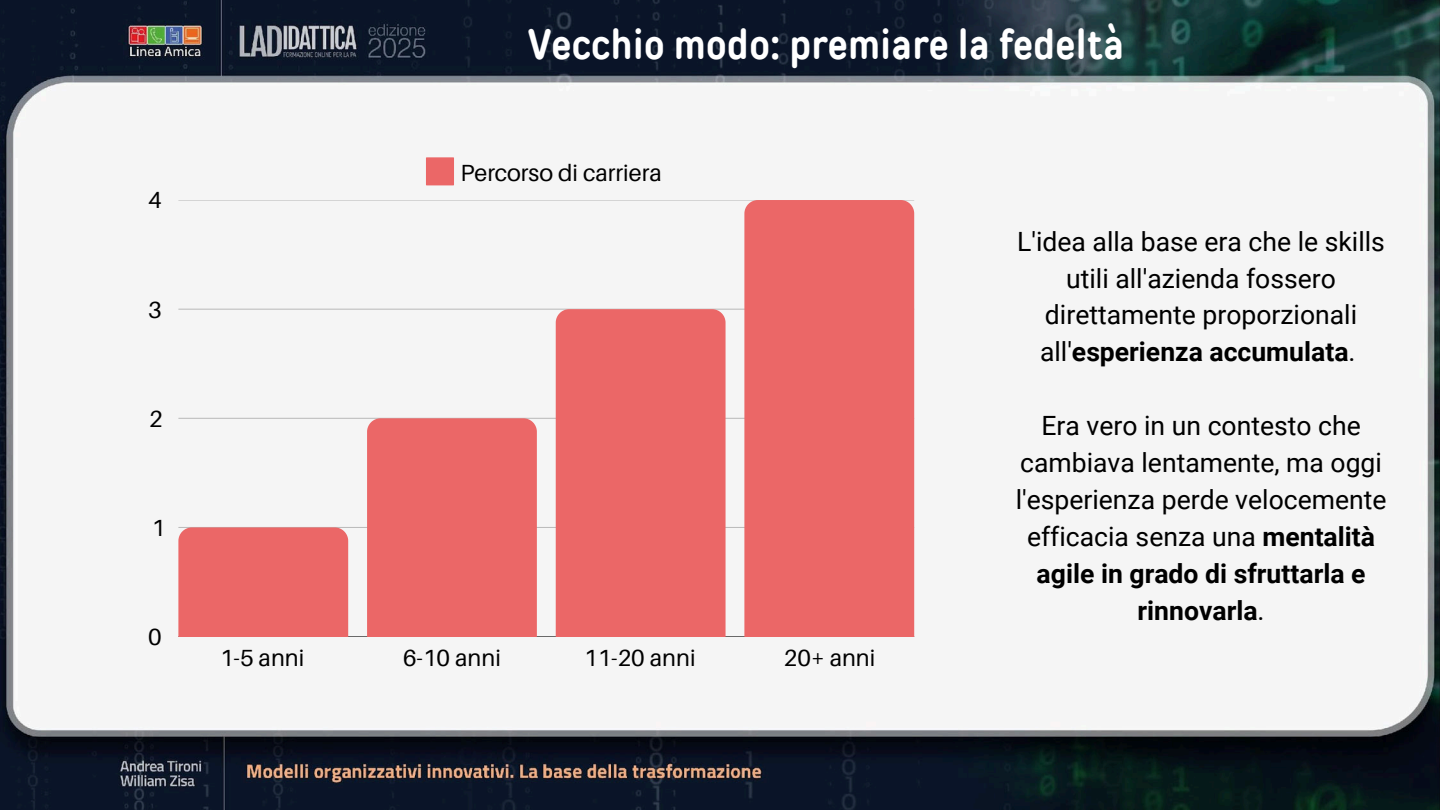
<style>
.page{position:relative;width:1440px;height:810px;background:#fff}
.page>*{position:absolute;margin:0;border:0;box-sizing:border-box;transform-origin:0 0}
.t1{font:700 42px "TT Rounds Condensed";letter-spacing:.01em;color:#fff}
.t2{font:26.6px/36.9px "Roboto";color:#000;text-align:center}
.t3{font:23.4px "Aileron";color:#000}
.s1{font-weight:700}
</style>
<div class="page">
<img style="left:0;top:0;width:1440px;height:810px">
<svg style="left:426px;top:157px;width:28px;height:28px"></svg>
<hr style="left:178px;top:636px;width:736px;height:1px;background:#696969">
<hr style="left:178px;top:527px;width:736px;height:1px;background:#bcbcbc">
<hr style="left:178px;top:418px;width:736px;height:1px;background:#c4c4c4">
<hr style="left:178px;top:309px;width:736px;height:1px;background:#ccc">
<hr style="left:178px;top:200px;width:736px;height:1px;background:#d4d4d4">
<div style="left:178px;top:527px;width:170px;height:110px;background:#eb6767"></div>
<div style="left:367px;top:418px;width:170px;height:219px;background:#eb6767"></div>
<div style="left:556px;top:309px;width:170px;height:328px;background:#eb6767"></div>
<div style="left:744px;top:200px;width:170px;height:437px;background:#eb6767"></div>
<p class="t3" style="left:148px;top:187px;width:15px">4</p>
<p class="t3" style="left:148px;top:297px;width:15px">3</p>
<p class="t3" style="left:149px;top:406px;width:15px">2</p>
<p class="t3" style="left:152px;top:515px;width:15px">1</p>
<p class="t3" style="left:148px;top:624px;width:15px">0</p>
<h1 class="t1" style="left:528px;top:16px;width:597px">Vecchio modo: premiare la fedeltà</h1>
<p class="t3" style="left:461px;top:160px;width:203px">Percorso di carriera</p>
<p class="t3" style="left:220px;top:645px;width:86px">1-5 anni</p>
<p class="t3" style="left:403px;top:645px;width:99px">6-10 anni</p>
<p class="t3" style="left:584px;top:645px;width:113px">11-20 anni</p>
<p class="t3" style="left:784px;top:645px;width:93px">20+ anni</p>
<p class="t2" style="left:1017px;top:222px;width:369px">L'idea alla base era che le skills utili all'azienda fossero direttamente proporzionali all'<span class="s1">esperienza accumulata</span>.</p>
<p class="t2" style="left:1016px;top:406px;width:372px">Era vero in un contesto che cambiava lentamente, ma oggi l'esperienza perde velocemente efficacia senza una <span class="s1">mentalità agile in grado di sfruttarla e rinnovarla</span>.</p>
</div>
